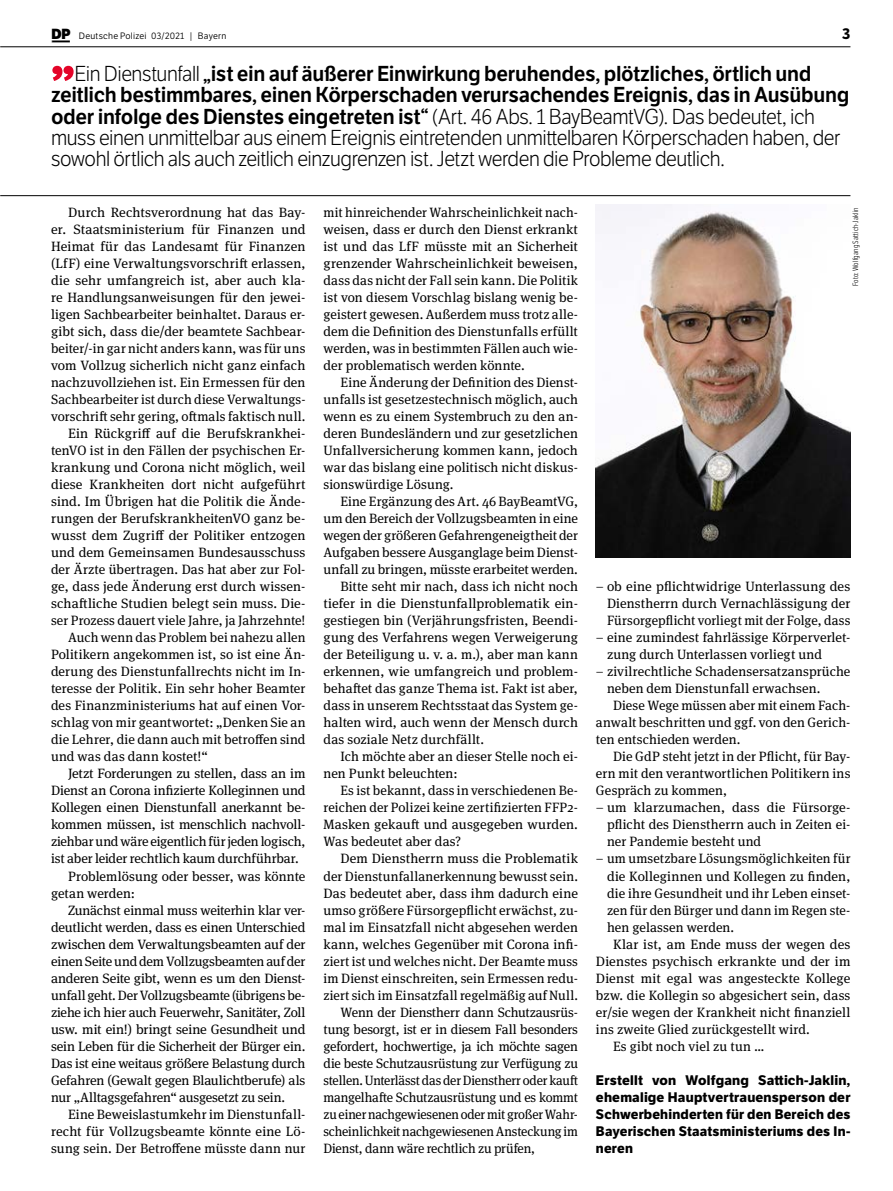
<style>
.page{position:relative;width:893px;height:1191px;background:#fff}
.page>*{position:absolute;margin:0;border:0;box-sizing:border-box;transform-origin:0 0}
.t1{font:52.5px "LFT Etica XB";color:#e40428}
.t2{font:21px/21.1px "LFT Etica Lt";letter-spacing:-.02em;color:#000}
.t3{font:700 15px "LFT Etica";color:#000}
.Text_Block_Einzug{font:13.5px/17px "Meta Serif Pro";letter-spacing:.005em;color:#000;text-align:justify}
.Text_Block{font:700 13.5px/17px "LFT Etica";letter-spacing:.015em;color:#000;text-align:justify}
.t4{font:9px "LFT Etica Bk";letter-spacing:.025em;color:#000}
.Foto-Credit{font:300 7.5px "LFT Etica Condensed";letter-spacing:.02em;color:#000}
.s1{font-family:"LFT Etica XB";font-size:14.25px}
.s2{font-size:9.3px}
.s3{font-family:"LFT Etica SB"}
</style>
<div class="page">
<hr style="left:0;top:195px;width:850px;height:1px;background:#000">
<hr style="left:0;top:47px;width:850px;height:1px;background:#000">
<svg style="left:52px;top:40px;width:18px;height:2px"></svg>
<img style="left:595px;top:205px;width:255px;height:352px">
<p class="t4" style="left:52px;top:31px;width:176px"><span class="s1">DP</span> Deutsche Polizei 03/2021 <span class="s2">|</span> Bayern</p>
<p class="t3" style="left:842px;top:25px;width:10px">3</p>
<p class="t1" style="left:51px;top:21px;width:25px">„</p>
<p class="t2" style="left:51px;top:64px;width:800px;text-indent:23px">Ein Dienstunfall <span class="s3">„ist ein auf äußerer Einwirkung beruhendes, plötzliches, örtlich und zeitlich bestimmbares, einen Körperschaden verursachendes Ereignis, das in Ausübung oder infolge des Dienstes eingetreten ist“</span> (Art. 46 Abs. 1 BayBeamtVG). Das bedeutet, ich muss einen unmittelbar aus einem Ereignis eintretenden unmittelbaren Körperschaden haben, der sowohl örtlich als auch zeitlich einzugrenzen ist. Jetzt werden die Probleme deutlich.</p>
<p class="Text_Block_Einzug" style="left:51px;top:203px;width:256px;text-indent:17px">Durch Rechtsverordnung hat das Bay&shy;er. Staatsministerium für Finanzen und Heimat für das Landesamt für Finanzen (LfF) eine Verwaltungsvorschrift erlassen, die sehr umfangreich ist, aber auch kla&shy;re Handlungsanweisungen für den jewei&shy;ligen Sachbearbeiter beinhaltet. Daraus er&shy;gibt sich, dass die/der beamtete Sachbear&shy;beiter/-in gar nicht anders kann, was für uns vom Vollzug sicherlich nicht ganz einfach nachzuvollziehen ist. Ein Ermessen für den Sachbearbeiter ist durch diese Verwaltungs&shy;vorschrift sehr gering, oftmals faktisch null.</p>
<p class="Text_Block_Einzug" style="left:51px;top:424px;width:256px;text-indent:17px">Ein Rückgriff auf die Berufskrankhei&shy;tenVO ist in den Fällen der psychischen Er&shy;krankung und Corona nicht möglich, weil diese Krankheiten dort nicht aufgeführt sind. Im Übrigen hat die Politik die Ände&shy;rungen der BerufskrankheitenVO ganz be&shy;wusst dem Zugriff der Politiker entzogen und dem Gemeinsamen Bundesausschuss der Ärzte übertragen. Das hat aber zur Fol&shy;ge, dass jede Änderung erst durch wissen&shy;schaftliche Studien belegt sein muss. Die&shy;ser Prozess dauert viele Jahre, ja Jahrzehnte!</p>
<p class="Text_Block_Einzug" style="left:51px;top:628px;width:256px;text-indent:17px">Auch wenn das Problem bei nahezu allen Politikern angekommen ist, so ist eine Än&shy;derung des Dienstunfallrechts nicht im In&shy;teresse der Politik. Ein sehr hoher Beamter des Finanzministeriums hat auf einen Vor&shy;schlag von mir geantwortet: „Denken Sie an die Lehrer, die dann auch mit betroffen sind und was das dann kostet!“</p>
<p class="Text_Block_Einzug" style="left:51px;top:764px;width:256px;text-indent:17px">Jetzt Forderungen zu stellen, dass an im Dienst an Corona infizierte Kolleginnen und Kollegen einen Dienstunfall anerkannt be&shy;kommen müssen, ist menschlich nachvoll&shy;ziehbar und wäre eigentlich für jeden logisch, ist aber leider rechtlich kaum durchführbar.</p>
<p class="Text_Block_Einzug" style="left:51px;top:866px;width:256px;text-indent:17px">Problemlösung oder besser, was könnte getan werden:</p>
<p class="Text_Block_Einzug" style="left:51px;top:900px;width:256px;text-indent:17px">Zunächst einmal muss weiterhin klar ver&shy;deutlicht werden, dass es einen Unterschied zwischen dem Verwaltungsbeamten auf der einen Seite und dem Vollzugsbeamten auf der anderen Seite gibt, wenn es um den Dienst&shy;unfall geht. Der Vollzugsbeamte (übrigens be&shy;ziehe ich hier auch Feuerwehr, Sanitäter, Zoll usw. mit ein!) bringt seine Gesundheit und sein Leben für die Sicherheit der Bürger ein.<br>Das ist eine weitaus größere Belastung durch Gefahren (Gewalt gegen Blaulichtberufe) als nur „Alltagsgefahren“ ausgesetzt zu sein.</p>
<p class="Text_Block_Einzug" style="left:51px;top:1104px;width:256px;text-indent:17px">Eine Beweislastumkehr im Dienstunfall&shy;recht für Vollzugsbeamte könnte eine Lö&shy;sung sein. Der Betroffene müsste dann nur</p>
<p class="Text_Block_Einzug" style="left:323px;top:203px;width:256px">mit hinreichender Wahrscheinlichkeit nach&shy;weisen, dass er durch den Dienst erkrankt ist und das LfF müsste mit an Sicherheit grenzender Wahrscheinlichkeit beweisen, dass das nicht der Fall sein kann. Die Politik ist von diesem Vorschlag bislang wenig be&shy;geistert gewesen. Außerdem muss trotz alle&shy;dem die Definition des Dienstunfalls erfüllt werden, was in bestimmten Fällen auch wie&shy;der problematisch werden könnte.</p>
<p class="Text_Block_Einzug" style="left:323px;top:373px;width:256px;text-indent:17px">Eine Änderung der Definition des Dienst&shy;unfalls ist gesetzestechnisch möglich, auch wenn es zu einem Systembruch zu den an&shy;deren Bundesländern und zur gesetzlichen Unfallversicherung kommen kann, jedoch war das bislang eine politisch nicht diskus&shy;sionswürdige Lösung.</p>
<p class="Text_Block_Einzug" style="left:323px;top:492px;width:256px;text-indent:17px">Eine Ergänzung des Art. 46 BayBeamtVG, um den Bereich der Vollzugsbeamten in eine wegen der größeren Gefahrengeneigtheit der Aufgaben bessere Ausganglage beim Dienst&shy;unfall zu bringen, müsste erarbeitet werden.</p>
<p class="Text_Block_Einzug" style="left:323px;top:577px;width:256px;text-indent:17px">Bitte seht mir nach, dass ich nicht noch tiefer in die Dienstunfallproblematik ein&shy;gestiegen bin (Verjährungsfristen, Beendi&shy;gung des Verfahrens wegen Verweigerung der Beteiligung u. v. a. m.), aber man kann erkennen, wie umfangreich und problem&shy;behaftet das ganze Thema ist. Fakt ist aber, dass in unserem Rechtsstaat das System ge&shy;halten wird, auch wenn der Mensch durch das soziale Netz durchfällt.</p>
<p class="Text_Block_Einzug" style="left:323px;top:747px;width:256px;text-indent:17px">Ich möchte aber an dieser Stelle noch ei&shy;nen Punkt beleuchten:</p>
<p class="Text_Block_Einzug" style="left:323px;top:781px;width:256px;text-indent:17px">Es ist bekannt, dass in verschiedenen Be&shy;reichen der Polizei keine zertifizierten FFP2- Masken gekauft und ausgegeben wurden.<br>Was bedeutet aber das?</p>
<p class="Text_Block_Einzug" style="left:323px;top:849px;width:256px;text-indent:17px">Dem Dienstherrn muss die Problematik der Dienstunfallanerkennung bewusst sein.<br>Das bedeutet aber, dass ihm dadurch eine umso größere Fürsorgepflicht erwächst, zu&shy;mal im Einsatzfall nicht abgesehen werden kann, welches Gegenüber mit Corona infi&shy;ziert ist und welches nicht. Der Beamte muss im Dienst einschreiten, sein Ermessen redu&shy;ziert sich im Einsatzfall regelmäßig auf Null.</p>
<p class="Text_Block_Einzug" style="left:323px;top:1002px;width:256px;text-indent:17px">Wenn der Dienstherr dann Schutzausrüs&shy;tung besorgt, ist er in diesem Fall besonders gefordert, hochwertige, ja ich möchte sagen die beste Schutzausrüstung zur Verfügung zu stellen. Unterlässt das der Dienstherr oder kauft mangelhafte Schutzausrüstung und es kommt zu einer nachgewiesenen oder mit großer Wahr&shy;scheinlichkeit nachgewiesenen Ansteckung im Dienst, dann wäre rechtlich zu prüfen,</p>
<p class="Foto-Credit" style="left:851px;top:286px;width:80px;rotate:-90deg">Foto: Wolfgang Sattich-Jaklin</p>
<p class="Text_Block_Einzug" style="left:607px;top:577px;width:245px;text-indent:-11px">– ob eine pflichtwidrige Unterlassung des Dienstherrn durch Vernachlässigung der Fürsorgepflicht vorliegt mit der Folge, dass</p>
<p class="Text_Block_Einzug" style="left:607px;top:628px;width:245px;text-indent:-11px">– eine zumindest fahrlässige Körperverlet&shy;zung durch Unterlassen vorliegt und</p>
<p class="Text_Block_Einzug" style="left:607px;top:662px;width:245px;text-indent:-11px">– zivilrechtliche Schadensersatzansprüche neben dem Dienstunfall erwachsen.</p>
<p class="Text_Block_Einzug" style="left:596px;top:696px;width:256px;text-indent:17px">Diese Wege müssen aber mit einem Fach&shy;anwalt beschritten und ggf. von den Gerich&shy;ten entschieden werden.</p>
<p class="Text_Block_Einzug" style="left:596px;top:747px;width:256px;text-indent:17px">Die GdP steht jetzt in der Pflicht, für Bay&shy;ern mit den verantwortlichen Politikern ins Gespräch zu kommen,</p>
<p class="Text_Block_Einzug" style="left:607px;top:798px;width:245px;text-indent:-11px">– um klarzumachen, dass die Fürsorge&shy;pflicht des Dienstherrn auch in Zeiten ei&shy;ner Pandemie besteht und</p>
<p class="Text_Block_Einzug" style="left:607px;top:849px;width:245px;text-indent:-11px">– um umsetzbare Lösungsmöglichkeiten für die Kolleginnen und Kollegen zu finden, die ihre Gesundheit und ihr Leben einset&shy;zen für den Bürger und dann im Regen ste&shy;hen gelassen werden.</p>
<p class="Text_Block_Einzug" style="left:596px;top:934px;width:256px;text-indent:17px">Klar ist, am Ende muss der wegen des Dienstes psychisch erkrankte und der im Dienst mit egal was angesteckte Kollege bzw. die Kollegin so abgesichert sein, dass er/sie wegen der Krankheit nicht finanziell ins zweite Glied zurückgestellt wird.</p>
<p class="Text_Block_Einzug" style="left:613px;top:1036px;width:153px">Es gibt noch viel zu tun …</p>
<p class="Text_Block" style="left:596px;top:1071px;width:256px">Erstellt von Wolfgang Sattich-Jaklin, ehemalige Hauptvertrauensperson der Schwerbehinderten für den Bereich des Bayerischen Staatsministeriums des In&shy;neren</p>
</div>
